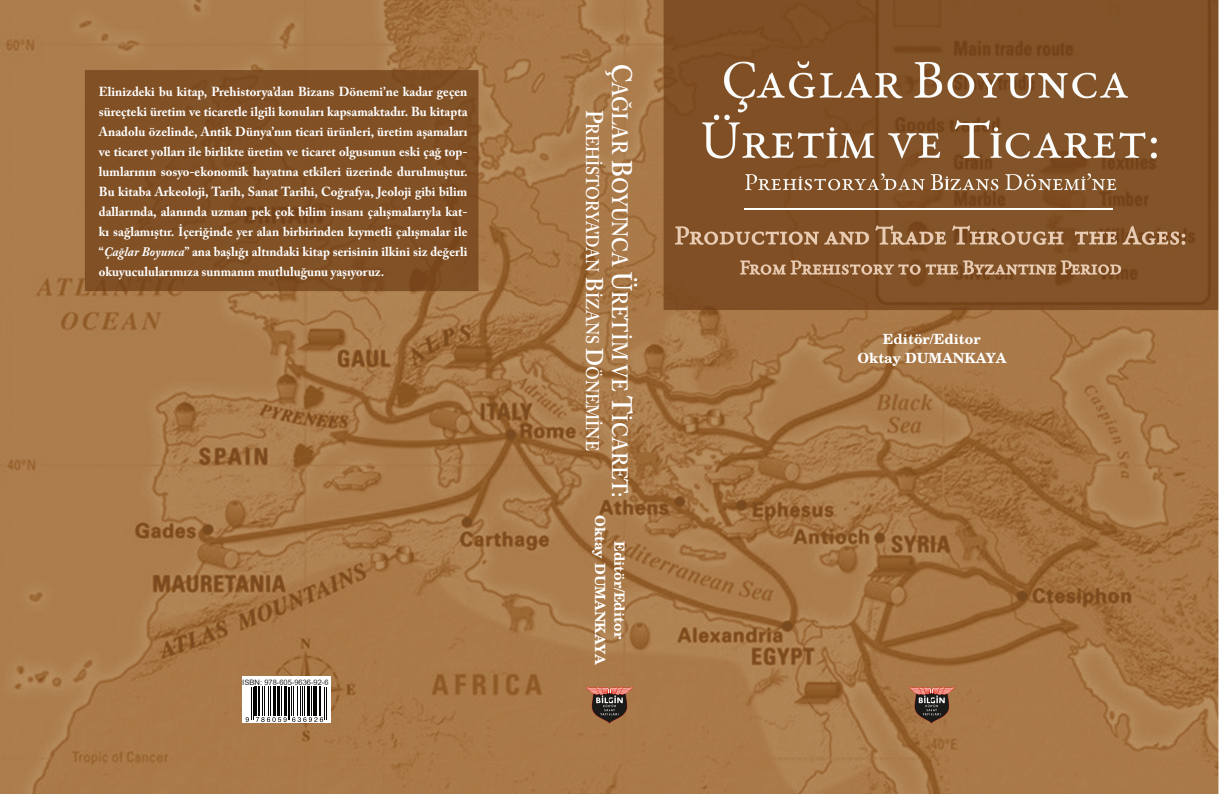
<style>
.page{position:relative;width:1219px;height:794px;background:#fff}
.page>*{position:absolute;margin:0;border:0;box-sizing:border-box;transform-origin:0 0}
.t1{font:600 22px "Adobe Caslon Pro";color:#fff;scale:.9 1}
.t2{font:600 18px "Adobe Caslon Pro";color:#fff;scale:.9 1}
.t3{font:700 14px/19.2px "Te X Gyre Schola";color:#fff;text-align:center}
.t4{font:700 13px/20px "Adobe Caslon Pro";color:#fff;text-align:justify}
.t5{font:7.5px "Arial";color:#231f20}
.s1{font-style:italic}
.s2{font-size:28px}
.s3{font-size:24px}
</style>
<div class="page">
<img style="left:0;top:0;width:1218px;height:794px">
<img style="left:909px;top:686px;width:45px;height:37px">
<img style="left:587px;top:686px;width:45px;height:37px">
<div style="left:242px;top:676px;width:89px;height:47px;background:#fff"></div>
<svg style="left:245px;top:687px;width:82px;height:35px"></svg>
<svg style="left:246px;top:717px;width:3px;height:5px"></svg>
<hr style="left:252px;top:687px;width:1px;height:32px;background:#040503">
<hr style="left:253px;top:687px;width:1px;height:32px;background:#040503">
<hr style="left:255px;top:687px;width:2px;height:29px;background:#040503">
<svg style="left:256px;top:687px;width:67px;height:35px"></svg>
<hr style="left:324px;top:687px;width:1px;height:32px;background:#040503">
<hr style="left:326px;top:687px;width:1px;height:32px;background:#040503">
<hr style="left:745px;top:208px;width:368px;height:1px;background:#fff">
<p class="t4" style="left:99px;top:83px;width:370px">Elinizdeki bu kitap, Prehistorya’dan Bizans Dönemi’ne kadar geçen süreçteki üretim ve ticaretle ilgili konuları kapsamaktadır. Bu kitapta Anadolu özelinde, Antik Dünya’nın ticari ürünleri, üretim aşamaları ve ticaret yolları ile birlikte üretim ve ticaret olgusunun eski çağ top&shy;lumlarının sosyo-ekonomik hayatına etkileri üzerinde durulmuştur.<br>Bu kitaba Arkeoloji, Tarih, Sanat Tarihi, Coğrafya, Jeoloji gibi bilim dallarında, alanında uzman pek çok bilim insanı çalışmalarıyla kat&shy;kı sağlamıştır. İçeriğinde yer alan birbirinden kıymetli çalışmalar ile “<span class="s1">Çağlar Boyunca</span>” ana başlığı altındaki kitap serisinin ilkini siz değerli okuyuculularımıza sunmanın mutluluğunu yaşıyoruz.</p>
<p class="t5" style="left:242px;top:678px;width:88px">ISBN: 978-605-9636-92-6</p>
<h1 class="t1" style="left:628px;top:64px;width:483px;rotate:90deg"><span class="s2">Ç</span>AĞLAR <span class="s2">B</span>OYUNCA <span class="s2">Ü</span>RETİM VE <span class="s2">T</span>İCARET:</h1>
<h2 class="t2" style="left:599px;top:110px;width:380px;rotate:90deg"><span class="s3">P</span>REHİSTORYA’DAN <span class="s3">B</span>İZANS <span class="s3">D</span>ÖNEMİNE</h2>
<p class="t3" style="left:628px;top:515px;width:151px;rotate:90deg">Editör/Editor<br>Oktay DUMANKAYA</p>
<p class="t3" style="left:857px;top:330px;width:150px">Editör/Editor<br>Oktay DUMANKAYA</p>
</div>
